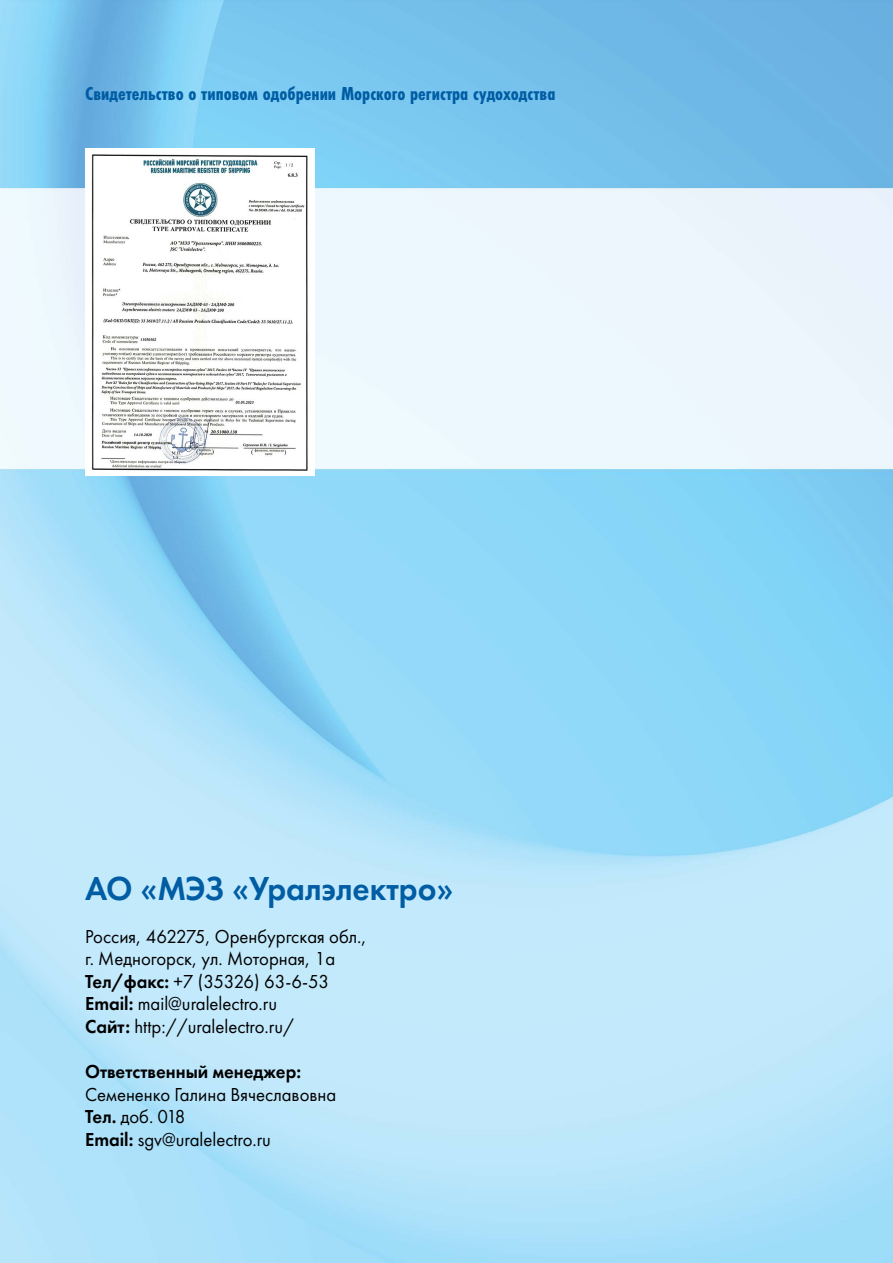
<style>
.page{position:relative;width:893px;height:1263px;background:#fff}
.page>*{position:absolute;margin:0;border:0;box-sizing:border-box;transform-origin:0 0}
.t1{font:600 34.5px "Futura PT";color:#005da4;scale:.96 1}
.t2{font:19.5px/22.5px "Futura PT";color:#000;scale:.96 1}
.t3{font:700 19.5px "Futura PT Cond";color:#005da4;scale:1.05 1}
.t4{font:600 19.5px "Futura PT";color:#000;scale:.96 1}
.s1{font-weight:600}
</style>
<div class="page">
<img style="left:0;top:0;width:893px;height:1263px">
<img style="left:85px;top:148px;width:229px;height:327px">
<p class="t3" style="left:85px;top:82px;width:450px">Свидетельство о типовом одобрении Морского регистра судоходства</p>
<h1 class="t1" style="left:85px;top:867px;width:385px">АО «МЭЗ «Уралэлектро»</h1>
<p class="t2" style="left:85px;top:925px;width:295px">Россия, 462275, Оренбургская обл., г. Медногорск, ул. Моторная, 1а<br><span class="s1">Тел/факс:</span> +7 (35326) 63-6-53<br><span class="s1">Email:</span> mail@uralelectro.ru<br><span class="s1">Сайт:</span> http://uralelectro.ru/</p>
<p class="t4" style="left:85px;top:1059px;width:227px">Ответственный менеджер:</p>
<p class="t2" style="left:85px;top:1083px;width:263px">Семененко Галина Вячеславовна<br><span class="s1">Тел.</span> доб. 018<br><span class="s1">Email:</span> sgv@uralelectro.ru</p>
</div>
